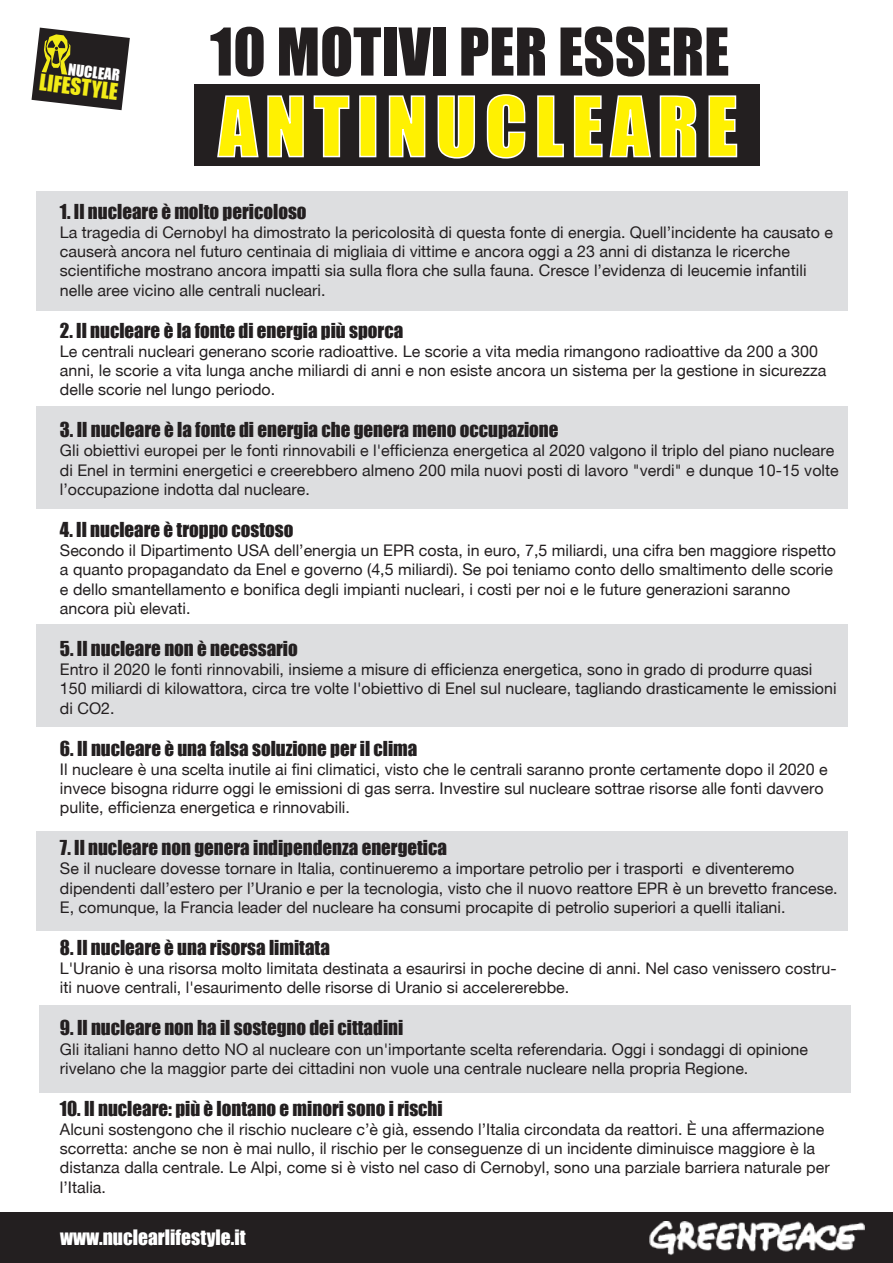
<style>
.page{position:relative;width:893px;height:1263px;background:#fff}
.page>*{position:absolute;margin:0;border:0;box-sizing:border-box;transform-origin:0 0}
.t1{font:21.15px "Impact";color:#f2eb17}
.t2{font:19.5px "Impact";color:#fff}
.t3{font:18.9px "Impact";color:#231f20}
.t4{font:16.05px/19.2px "Helvetica Neue";color:#231f20}
.t5{font:14.85px "Impact";color:#fff}
</style>
<div class="page">
<div style="left:36px;top:191px;width:812px;height:120px;background:#dddee0"></div>
<div style="left:36px;top:407px;width:812px;height:102px;background:#dddee0"></div>
<div style="left:36px;top:624px;width:812px;height:102px;background:#dddee0"></div>
<div style="left:36px;top:831px;width:812px;height:100px;background:#dddee0"></div>
<div style="left:39px;top:1005px;width:811px;height:88px;background:#dddee0"></div>
<div style="left:194px;top:84px;width:565px;height:82px;background:#231f20"></div>
<svg style="left:210px;top:27px;width:54px;height:49px"></svg>
<svg style="left:279px;top:27px;width:102px;height:50px"></svg>
<div style="left:384px;top:28px;width:12px;height:48px;background:#231f20"></div>
<svg style="left:398px;top:28px;width:33px;height:48px"></svg>
<div style="left:433px;top:28px;width:13px;height:48px;background:#231f20"></div>
<svg style="left:461px;top:28px;width:84px;height:48px"></svg>
<svg style="left:560px;top:27px;width:168px;height:50px"></svg>
<svg style="left:217px;top:95px;width:42px;height:63px"></svg>
<svg style="left:267px;top:95px;width:37px;height:63px;background:#e8de32"></svg>
<svg style="left:313px;top:95px;width:37px;height:63px"></svg>
<div style="left:360px;top:96px;width:16px;height:61px;background:#fff101"></div>
<div style="left:359px;top:95px;width:17px;height:62px;border:2px solid #fff"></div>
<svg style="left:388px;top:95px;width:38px;height:63px;background:#e3d931"></svg>
<svg style="left:437px;top:95px;width:38px;height:64px;background:#e0d631"></svg>
<svg style="left:486px;top:94px;width:40px;height:65px"></svg>
<svg style="left:537px;top:95px;width:27px;height:63px"></svg>
<svg style="left:573px;top:95px;width:30px;height:63px;background:#d0c733"></svg>
<svg style="left:609px;top:95px;width:42px;height:63px"></svg>
<svg style="left:659px;top:95px;width:38px;height:63px;background:#e0d631"></svg>
<svg style="left:708px;top:95px;width:30px;height:63px"></svg>
<svg style="left:32px;top:28px;width:98px;height:82px"></svg>
<div style="left:0;top:1212px;width:893px;height:51px;background:#231f20"></div>
<img style="left:649px;top:1221px;width:215px;height:34px">
<p class="t5" style="left:70px;top:58px;width:53px;rotate:7deg">NUCLEAR</p>
<h1 class="t1" style="left:41px;top:66px;width:81px;rotate:7deg">LIFESTYLE</h1>
<p class="t3" style="left:60px;top:197px;width:248px">1. Il nucleare è molto pericoloso</p>
<p class="t4" style="left:60px;top:222px;width:775px">La tragedia di Cernobyl ha dimostrato la pericolosità di questa fonte di energia. Quell’incidente ha causato e causerà ancora nel futuro centinaia di migliaia di vittime e ancora oggi a 23 anni di distanza le ricerche scientifiche mostrano ancora impatti sia sulla flora che sulla fauna. Cresce l’evidenza di leucemie infantili nelle aree vicino alle centrali nucleari.</p>
<p class="t3" style="left:60px;top:315px;width:345px">2. Il nucleare è la fonte di energia più sporca</p>
<p class="t4" style="left:60px;top:341px;width:768px">Le centrali nucleari generano scorie radioattive. Le scorie a vita media rimangono radioattive da 200 a 300 anni, le scorie a vita lunga anche miliardi di anni e non esiste ancora un sistema per la gestione in sicurezza delle scorie nel lungo periodo.</p>
<p class="t3" style="left:60px;top:415px;width:500px">3. Il nucleare è la fonte di energia che genera meno occupazione</p>
<p class="t4" style="left:60px;top:441px;width:780px">Gli obiettivi europei per le fonti rinnovabili e l'efficienza energetica al 2020 valgono il triplo del piano nucleare di Enel in termini energetici e creerebbero almeno 200 mila nuovi posti di lavoro "verdi" e dunque 10-15 volte l’occupazione indotta dal nucleare.</p>
<p class="t3" style="left:60px;top:515px;width:235px">4. Il nucleare è troppo costoso</p>
<p class="t4" style="left:60px;top:541px;width:778px">Secondo il Dipartimento USA dell’energia un EPR costa, in euro, 7,5 miliardi, una cifra ben maggiore rispetto a quanto propagandato da Enel e governo (4,5 miliardi). Se poi teniamo conto dello smaltimento delle scorie e dello smantellamento e bonifica degli impianti nucleari, i costi per noi e le future generazioni saranno ancora più elevati.</p>
<p class="t3" style="left:60px;top:634px;width:239px">5. Il nucleare non è necessario</p>
<p class="t4" style="left:60px;top:660px;width:778px">Entro il 2020 le fonti rinnovabili, insieme a misure di efficienza energetica, sono in grado di produrre quasi<br>150 miliardi di kilowattora, circa tre volte l'obiettivo di Enel sul nucleare, tagliando drasticamente le emissioni di CO2.</p>
<p class="t3" style="left:60px;top:733px;width:359px">6. Il nucleare è una falsa soluzione per il clima</p>
<p class="t4" style="left:60px;top:759px;width:769px">Il nucleare è una scelta inutile ai fini climatici, visto che le centrali saranno pronte certamente dopo il 2020 e invece bisogna ridurre oggi le emissioni di gas serra. Investire sul nucleare sottrae risorse alle fonti davvero pulite, efficienza energetica e rinnovabili.</p>
<p class="t3" style="left:60px;top:833px;width:389px">7. Il nucleare non genera indipendenza energetica</p>
<p class="t4" style="left:60px;top:859px;width:779px">Se il nucleare dovesse tornare in Italia, continueremo a importare petrolio per i trasporti e diventeremo dipendenti dall’estero per l’Uranio e per la tecnologia, visto che il nuovo reattore EPR è un brevetto francese.<br>E, comunque, la Francia leader del nucleare ha consumi procapite di petrolio superiori a quelli italiani.</p>
<p class="t3" style="left:60px;top:933px;width:271px">8. Il nucleare è una risorsa limitata</p>
<p class="t4" style="left:60px;top:959px;width:778px">L'Uranio è una risorsa molto limitata destinata a esaurirsi in poche decine di anni. Nel caso venissero costru&shy;iti nuove centrali, l'esaurimento delle risorse di Uranio si accelererebbe.</p>
<p class="t3" style="left:60px;top:1013px;width:345px">9. Il nucleare non ha il sostegno dei cittadini</p>
<p class="t4" style="left:60px;top:1039px;width:750px">Gli italiani hanno detto NO al nucleare con un'importante scelta referendaria. Oggi i sondaggi di opinione rivelano che la maggior parte dei cittadini non vuole una centrale nucleare nella propria Regione.</p>
<p class="t3" style="left:60px;top:1094px;width:384px">10. Il nucleare: più è lontano e minori sono i rischi</p>
<p class="t4" style="left:60px;top:1119px;width:771px">Alcuni sostengono che il rischio nucleare c’è già, essendo l’Italia circondata da reattori. È una affermazione scorretta: anche se non è mai nullo, il rischio per le conseguenze di un incidente diminuisce maggiore è la distanza dalla centrale. Le Alpi, come si è visto nel caso di Cernobyl, sono una parziale barriera naturale per l’Italia.</p>
<p class="t2" style="left:60px;top:1222px;width:187px">www.nuclearlifestyle.it</p>
</div>
